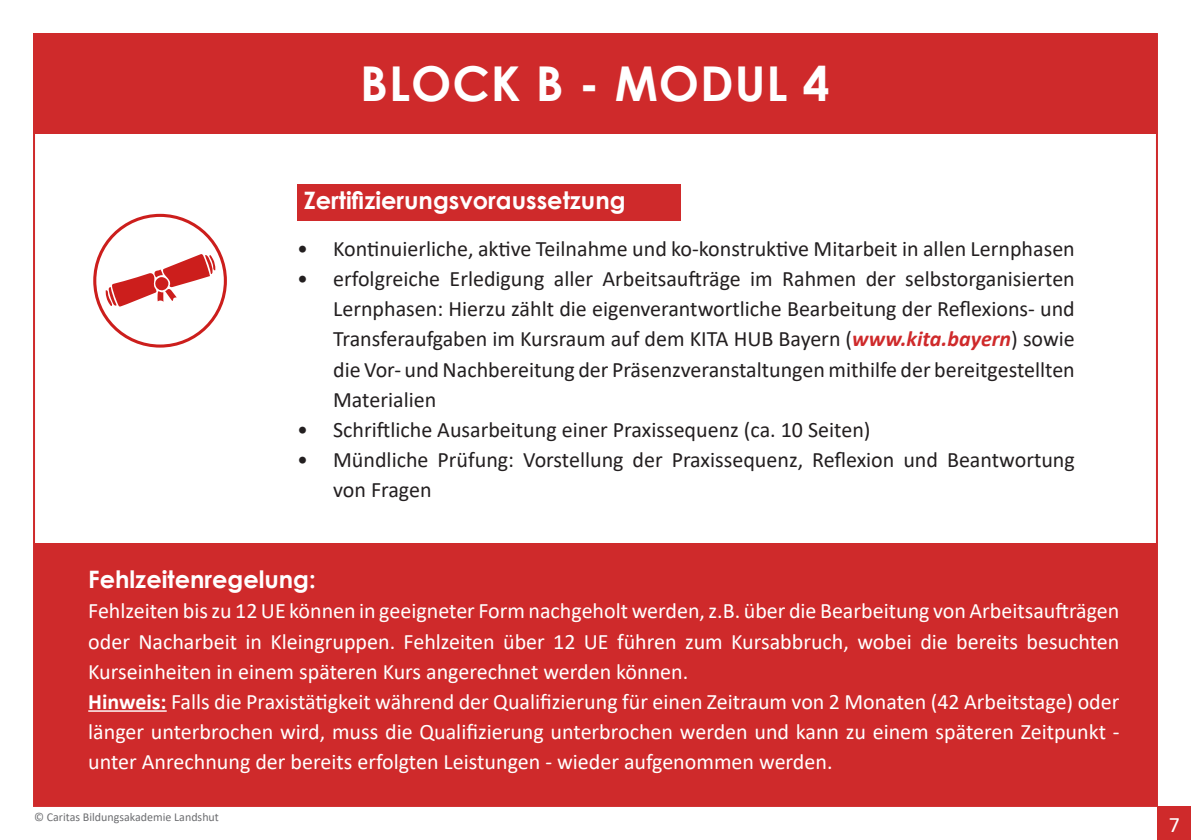
<style>
.page{position:relative;width:1191px;height:840px;background:#fff}
.page>*{position:absolute;margin:0;border:0;box-sizing:border-box;transform-origin:0 0}
.t1{font:700 48px "Century Gothic";letter-spacing:.02em;color:#fff}
.t2{font:700 24px "Century Gothic";color:#fff}
.t3{font:22px/30px "Calibri";color:#fff;text-align:justify}
.t4{font:22px/30px "Calibri";color:#231f20;text-align:justify}
.t5{font:12px "Calibri";color:#6c6d70}
.s1{font-weight:700;font-style:italic;color:#cf2a2b}
.s2{font-weight:700}
</style>
<div class="page">
<div style="left:33px;top:33px;width:1124px;height:100px;background:#cf2a2b"></div>
<div style="left:1158px;top:806px;width:33px;height:33px;background:#cf2a2b"></div>
<div style="left:297px;top:184px;width:384px;height:37px;background:#cf2a2b"></div>
<div style="left:34px;top:543px;width:1123px;height:261px;background:#cf2a2b"></div>
<hr style="left:88px;top:710px;width:79px;height:1px;background:#fff">
<div style="left:93px;top:214px;width:134px;height:133px;border:3px solid #cc1e1c;border-radius:50%"></div>
<svg style="left:106px;top:254px;width:109px;height:53px"></svg>
<p class="t1" style="left:360px;top:47px;width:471px">BLOCK B - MODUL 4</p>
<p class="t2" style="left:304px;top:182px;width:323px">Zertifizierungsvoraussetzung</p>
<p class="t4" style="left:297px;top:233px;width:779px">• Kontinuierliche, aktive Teilnahme und ko-konstruktive Mitarbeit in allen Lernphasen</p>
<p class="t4" style="left:333px;top:263px;width:743px;text-indent:-36px">• erfolgreiche Erledigung aller Arbeitsaufträge im Rahmen der selbstorganisierten Lernphasen: Hierzu zählt die eigenverantwortliche Bearbeitung der Reflexions- und Transferaufgaben im Kursraum auf dem KITA HUB Bayern (<span class="s1">www.kita.bayern</span>) sowie die Vor- und Nachbereitung der Präsenzveranstaltungen mithilfe der bereitgestellten Materialien</p>
<p class="t4" style="left:297px;top:413px;width:575px">• Schriftliche Ausarbeitung einer Praxissequenz (ca. 10 Seiten)</p>
<p class="t4" style="left:333px;top:443px;width:743px;text-indent:-36px">• Mündliche Prüfung: Vorstellung der Praxissequenz, Reflexion und Beantwortung von Fragen</p>
<p class="t2" style="left:88px;top:561px;width:229px">Fehlzeitenregelung:</p>
<p class="t3" style="left:88px;top:595px;width:1032px">Fehlzeiten bis zu 12 UE können in geeigneter Form nachgeholt werden, z.B. über die Bearbeitung von Arbeitsaufträgen oder Nacharbeit in Kleingruppen. Fehlzeiten über 12 UE führen zum Kursabbruch, wobei die bereits besuchten Kurseinheiten in einem späteren Kurs angerechnet werden können.</p>
<p class="t3" style="left:88px;top:685px;width:1032px"><span class="s2">Hinweis:</span> Falls die Praxistätigkeit während der Qualifizierung für einen Zeitraum von 2 Monaten (42 Arbeitstage) oder länger unterbrochen wird, muss die Qualifizierung unterbrochen werden und kann zu einem späteren Zeitpunkt - unter Anrechnung der bereits erfolgten Leistungen - wieder aufgenommen werden.</p>
<p class="t5" style="left:34px;top:807px;width:186px">© Caritas Bildungsakademie Landshut</p>
<p class="t3" style="left:1168px;top:808px;width:13px">7</p>
</div>
